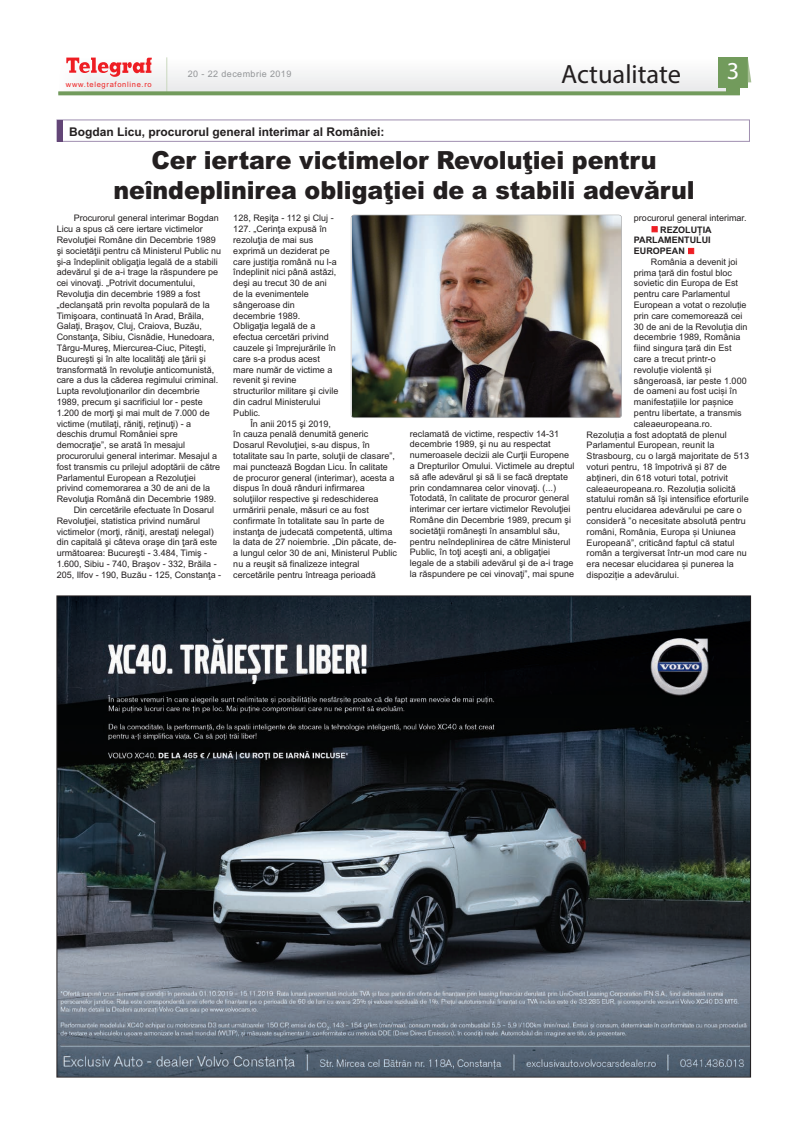
<style>
.page{position:relative;width:808px;height:1134px;background:#fff}
.page>*{position:absolute;margin:0;border:0;box-sizing:border-box;transform-origin:0 0}
.t1{font:26.5px "Myriad Pro";color:#231f20}
.t2{font:900 25px/30px "Arial";letter-spacing:-.005em;color:#231f20;text-align:center;scale:.95 1}
.t3{font:24.4px "Myriad Pro";color:#fff}
.t4{font:700 12px "Arial";color:#231f20}
.t5{font:9px/10.8px "Arial";color:#231f20}
.t6{font:700 9px/10.8px "Arial";color:#231f20;text-align:justify}
.t7{font:9px "Arial";letter-spacing:.045em;color:#939598}
.t8{font:7.5px "Arial";letter-spacing:.09em;color:#ee2323}
.s1{color:#ee1e24}
</style>
<div class="page">
<div style="left:59px;top:58px;width:671px;height:36px;background:#f3f4f4"></div>
<img style="left:59px;top:58px;width:7px;height:26px">
<hr style="left:167px;top:57px;width:1px;height:37px;background:#c9d8be">
<svg style="left:66px;top:58px;width:86px;height:19px"></svg>
<svg style="left:58px;top:91px;width:682px;height:4px;background:#7ca168"></svg>
<div style="left:718px;top:57px;width:30px;height:31px;background:#729b5c"></div>
<div style="left:727px;top:88px;width:13px;height:6px;background:#729b5c"></div>
<svg style="left:748px;top:60px;width:3px;height:22px"></svg>
<div style="left:57px;top:120px;width:693px;height:22px;border:1px solid #a08fb0"></div>
<div style="left:57px;top:120px;width:5px;height:22px;background:#634677"></div>
<img style="left:59px;top:598px;width:690px;height:477px">
<img style="left:352px;top:215px;width:269px;height:203px;border-radius:3px">
<div style="left:351px;top:215px;width:271px;height:203px;border:1px solid #939598;border-radius:3px"></div>
<p class="t8" style="left:66px;top:80px;width:87px">www.telegrafonline.ro</p>
<p class="t7" style="left:188px;top:69px;width:105px">20 - 22 decembrie 2019</p>
<h1 class="t1" style="left:561px;top:64px;width:121px">Actualitate</h1>
<h3 class="t3" style="left:727px;top:62px;width:14px">3</h3>
<h3 class="t4" style="left:69px;top:125px;width:317px">Bogdan Licu, procurorul general interimar al României:</h3>
<h2 class="t2" style="left:113px;top:145px;width:613px">Cer iertare victimelor Revoluţiei pentru neîndeplinirea obligaţiei de a stabili adevărul</h2>
<p class="t5" style="left:74px;top:213px;width:147px">Procurorul general interimar Bogdan</p>
<p class="t5" style="left:57px;top:224px;width:148px">Licu a spus că cere iertare victimelor</p>
<p class="t5" style="left:57px;top:235px;width:161px">Revoluţiei Române din Decembrie 1989</p>
<p class="t5" style="left:57px;top:245px;width:166px">şi societăţii pentru că Ministerul Public nu</p>
<p class="t5" style="left:57px;top:256px;width:163px">şi-a îndeplinit obligaţia legală de a stabili</p>
<p class="t5" style="left:57px;top:267px;width:163px">adevărul şi de a-i trage la răspundere pe</p>
<p class="t5" style="left:57px;top:278px;width:140px">cei vinovaţi. „Potrivit documentului,</p>
<p class="t5" style="left:57px;top:289px;width:145px">Revoluţia din decembrie 1989 a fost</p>
<p class="t5" style="left:57px;top:299px;width:155px">„declanşată prin revolta populară de la</p>
<p class="t5" style="left:57px;top:310px;width:149px">Timişoara, continuată în Arad, Brăila,</p>
<p class="t5" style="left:57px;top:321px;width:147px">Galaţi, Braşov, Cluj, Craiova, Buzău,</p>
<p class="t5" style="left:57px;top:332px;width:160px">Constanţa, Sibiu, Cisnădie, Hunedoara,</p>
<p class="t5" style="left:57px;top:343px;width:151px">Târgu-Mureş, Miercurea-Ciuc, Piteşti,</p>
<p class="t5" style="left:57px;top:353px;width:151px">Bucureşti şi în alte localităţi ale ţării şi</p>
<p class="t5" style="left:57px;top:364px;width:159px">transformată în revoluţie anticomunistă,</p>
<p class="t5" style="left:57px;top:375px;width:163px">care a dus la căderea regimului criminal.</p>
<p class="t5" style="left:57px;top:386px;width:145px">Lupta revoluţionarilor din decembrie</p>
<p class="t5" style="left:57px;top:397px;width:148px">1989, precum şi sacrificiul lor - peste</p>
<p class="t5" style="left:57px;top:407px;width:155px">1.200 de morţi şi mai mult de 7.000 de</p>
<p class="t5" style="left:57px;top:418px;width:136px">victime (mutilaţi, răniţi, reţinuţi) - a</p>
<p class="t5" style="left:57px;top:429px;width:123px">deschis drumul României spre</p>
<p class="t5" style="left:57px;top:440px;width:130px">democraţie”, se arată în mesajul</p>
<p class="t5" style="left:57px;top:451px;width:162px">procurorului general interimar. Mesajul a</p>
<p class="t5" style="left:57px;top:461px;width:165px">fost transmis cu prilejul adoptării de către</p>
<p class="t5" style="left:57px;top:472px;width:141px">Parlamentul European a Rezoluţiei</p>
<p class="t5" style="left:57px;top:483px;width:155px">privind comemorarea a 30 de ani de la</p>
<p class="t5" style="left:57px;top:494px;width:161px">Revoluţia Română din Decembrie 1989.</p>
<p class="t5" style="left:74px;top:505px;width:142px">Din cercetările efectuate în Dosarul</p>
<p class="t5" style="left:57px;top:515px;width:145px">Revoluţiei, statistica privind numărul</p>
<p class="t5" style="left:57px;top:526px;width:159px">victimelor (morţi, răniţi, arestaţi nelegal)</p>
<p class="t5" style="left:57px;top:537px;width:162px">din capitală şi câteva oraşe din ţară este</p>
<p class="t5" style="left:57px;top:548px;width:152px">următoarea: Bucureşti - 3.484, Timiş -</p>
<p class="t5" style="left:57px;top:559px;width:162px">1.600, Sibiu - 740, Braşov - 332, Brăila -</p>
<p class="t5" style="left:57px;top:569px;width:166px">205, Ilfov - 190, Buzău - 125, Constanţa -</p>
<p class="t5" style="left:233px;top:213px;width:107px">128, Reşiţa - 112 şi Cluj -<br>127. „Cerinţa expusă în rezoluţia de mai sus exprimă un deziderat pe care justiţia română nu l-a îndeplinit nici până astăzi, deşi au trecut 30 de ani de la evenimentele sângeroase din decembrie 1989.<br>Obligaţia legală de a efectua cercetări privind cauzele şi împrejurările în care s-a produs acest mare număr de victime a revenit şi revine structurilor militare şi civile din cadrul Ministerului<br>Public.</p>
<p class="t5" style="left:233px;top:418px;width:165px;text-indent:17px">În anii 2015 şi 2019,<br>în cauza penală denumită generic Dosarul Revoluţiei, s-au dispus, în totalitate sau în parte, soluţii de clasare”, mai punctează Bogdan Licu. În calitate de procuror general (interimar), acesta a dispus în două rânduri infirmarea soluţiilor respective şi redeschiderea urmăririi penale, măsuri ce au fost confirmate în totalitate sau în parte de instanţa de judecată competentă, ultima la data de 27 noiembrie. „Din păcate, de&shy;a lungul celor 30 de ani, Ministerul Public nu a reuşit să finalizeze integral cercetările pentru întreaga perioadă</p>
<p class="t5" style="left:410px;top:428px;width:166px">reclamată de victime, respectiv 14-31 decembrie 1989, şi nu au respectat numeroasele decizii ale Curţii Europene a Drepturilor Omului. Victimele au dreptul să afle adevărul şi să li se facă dreptate prin condamnarea celor vinovaţi. (...)<br>Totodată, în calitate de procuror general interimar cer iertare victimelor Revoluţiei Române din Decembrie 1989, precum şi societăţii româneşti în ansamblul său, pentru neîndeplinirea de către Ministerul Public, în toţi aceşti ani, a obligaţiei legale de a stabili adevărul şi de a-i trage la răspundere pe cei vinovaţi”, mai spune</p>
<p class="t5" style="left:634px;top:213px;width:114px">procurorul general interimar.</p>
<p class="t6" style="left:634px;top:224px;width:79px;text-indent:17px"><span class="s1">■</span> REZOLUȚIA PARLAMENTULUI EUROPEAN <span class="s1">■</span></p>
<p class="t5" style="left:651px;top:256px;width:88px">România a devenit joi</p>
<p class="t5" style="left:634px;top:267px;width:100px">prima țară din fostul bloc</p>
<p class="t5" style="left:634px;top:278px;width:106px">sovietic din Europa de Est</p>
<p class="t5" style="left:634px;top:289px;width:98px">pentru care Parlamentul</p>
<p class="t5" style="left:634px;top:299px;width:114px">European a votat o rezoluție</p>
<p class="t5" style="left:634px;top:310px;width:110px">prin care comemorează cei</p>
<p class="t5" style="left:634px;top:321px;width:115px">30 de ani de la Revoluția din</p>
<p class="t5" style="left:634px;top:332px;width:108px">decembrie 1989, România</p>
<p class="t5" style="left:634px;top:343px;width:99px">fiind singura țară din Est</p>
<p class="t5" style="left:634px;top:353px;width:83px">care a trecut printr-o</p>
<p class="t5" style="left:634px;top:364px;width:79px">revoluție violentă și</p>
<p class="t5" style="left:634px;top:375px;width:114px">sângeroasă, iar peste 1.000</p>
<p class="t5" style="left:634px;top:386px;width:105px">de oameni au fost uciși în</p>
<p class="t5" style="left:634px;top:397px;width:101px">manifestațiile lor pașnice</p>
<p class="t5" style="left:634px;top:407px;width:109px">pentru libertate, a transmis</p>
<p class="t5" style="left:634px;top:418px;width:80px">caleaeuropeana.ro.</p>
<p class="t5" style="left:587px;top:429px;width:142px">Rezoluția a fost adoptată de plenul</p>
<p class="t5" style="left:587px;top:440px;width:129px">Parlamentul European, reunit la</p>
<p class="t5" style="left:587px;top:451px;width:164px">Strasbourg, cu o largă majoritate de 513</p>
<p class="t5" style="left:587px;top:461px;width:142px">voturi pentru, 18 împotrivă și 87 de</p>
<p class="t5" style="left:587px;top:472px;width:143px">abțineri, din 618 voturi total, potrivit</p>
<p class="t5" style="left:587px;top:483px;width:151px">caleaeuropeana.ro. Rezoluția solicită</p>
<p class="t5" style="left:587px;top:494px;width:164px">statului român să își intensifice eforturile</p>
<p class="t5" style="left:587px;top:505px;width:157px">pentru elucidarea adevărului pe care o</p>
<p class="t5" style="left:587px;top:515px;width:161px">consideră ”o necesitate absolută pentru</p>
<p class="t5" style="left:587px;top:526px;width:151px">români, România, Europa și Uniunea</p>
<p class="t5" style="left:587px;top:537px;width:149px">Europeană”, criticând faptul că statul</p>
<p class="t5" style="left:587px;top:548px;width:162px">român a tergiversat într-un mod care nu</p>
<p class="t5" style="left:587px;top:559px;width:149px">era necesar elucidarea și punerea la</p>
<p class="t5" style="left:587px;top:569px;width:94px">dispoziție a adevărului.</p>
</div>
